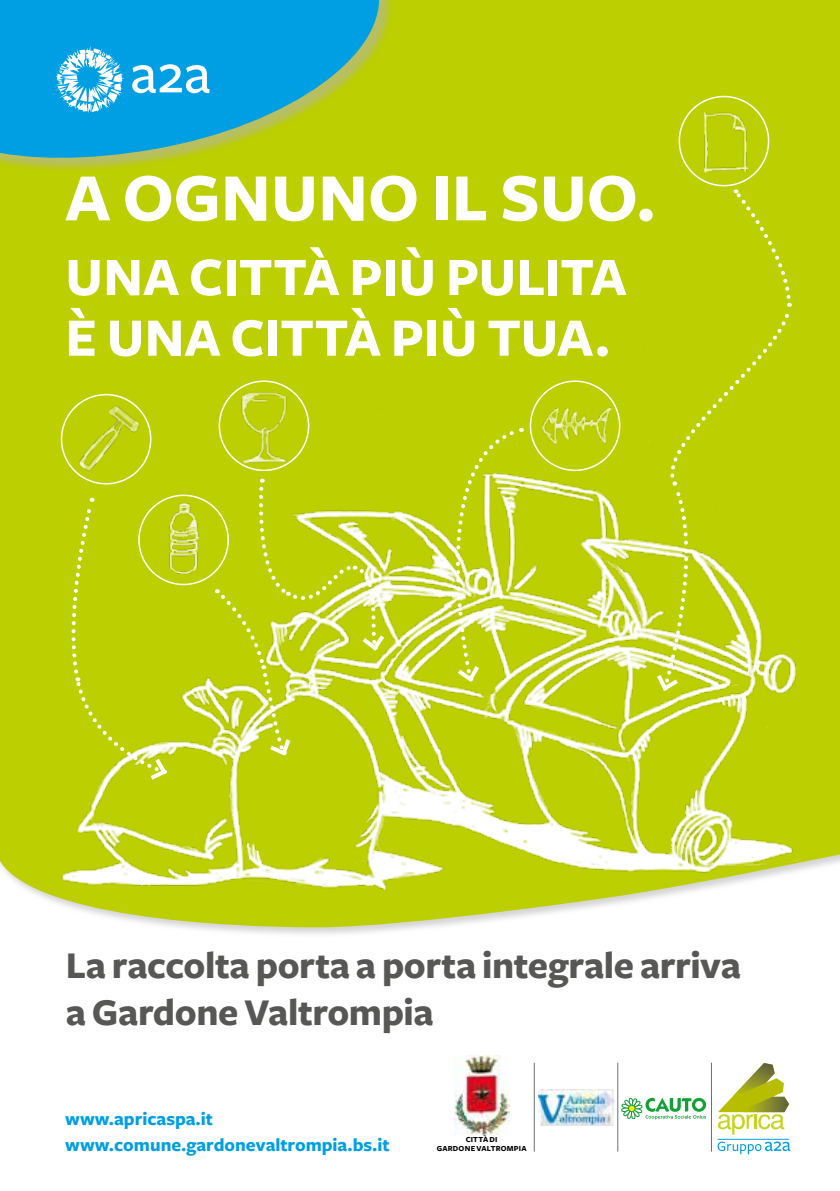
<style>
.page{position:relative;width:840px;height:1191px;background:#fff}
.page>*{position:absolute;margin:0;border:0;box-sizing:border-box;transform-origin:0 0}
.t1{font:700 70px "Freight Sans";color:#fff}
.t2{font:700 56px/60.6px "Freight Sans";letter-spacing:-.01em;color:#fff}
.t3{font:700 39.2px/47px "Freight Sans";letter-spacing:-.01em;color:#575756}
.t4{font:700 19px "Freight Sans";color:#009fe3}
.t5{font:700 8px/9px "Freight Sans";letter-spacing:.025em;color:#000;text-align:center}
</style>
<div class="page">
<div style="left:393px;top:0;width:446px;height:42px;background:#bccf00"></div>
<div style="left:0;top:44px;width:839px;height:147px;background:#bccf00"></div>
<img style="left:0;top:191px;width:839px;height:736px">
<svg style="left:432px;top:426px;width:90px;height:259px;background:#c9d83a"></svg>
<svg style="left:653px;top:189px;width:139px;height:505px;background:#c0d213"></svg>
<div style="left:66px;top:498px;width:103px;height:285px;background:#bccf00"></div>
<img style="left:239px;top:385px;width:49px;height:81px">
<img style="left:164px;top:501px;width:39px;height:77px">
<img style="left:538px;top:403px;width:75px;height:45px">
<div style="left:61px;top:394px;width:90px;height:90px;border:2px solid #fff;border-radius:50%"></div>
<div style="left:218px;top:380px;width:91px;height:91px;border:2px solid #fff;border-radius:50%"></div>
<div style="left:529px;top:380px;width:91px;height:91px;border:2px solid #fff;border-radius:50%"></div>
<div style="left:678px;top:96px;width:90px;height:90px;border:2px solid #fff;border-radius:50%"></div>
<div style="left:138px;top:494px;width:91px;height:91px;border:2px solid #fff;border-radius:50%"></div>
<svg style="left:217px;top:478px;width:171px;height:280px;background:#c6d52b"></svg>
<img style="left:65px;top:400px;width:80px;height:85px">
<img style="left:695px;top:107px;width:56px;height:70px">
<svg style="left:0;top:0;width:389px;height:173px;background:#3bada1"></svg>
<svg style="left:132px;top:64px;width:77px;height:29px"></svg>
<svg style="left:56px;top:46px;width:68px;height:67px"></svg>
<hr style="left:710px;top:1062px;width:1px;height:89px;background:#706f6f">
<hr style="left:617px;top:1062px;width:1px;height:89px;background:#706f6f">
<hr style="left:533px;top:1062px;width:1px;height:89px;background:#706f6f">
<img style="left:454px;top:1055px;width:55px;height:80px">
<svg style="left:717px;top:1141px;width:72px;height:13px"></svg>
<svg style="left:717px;top:1063px;width:71px;height:71px"></svg>
<hr style="left:717px;top:1139px;width:71px;height:1px;background:#009fe3">
<svg style="left:621px;top:1097px;width:84px;height:22px"></svg>
<img style="left:538px;top:1089px;width:76px;height:36px">
<h1 class="t1" style="left:65px;top:160px;width:591px">A OGNUNO IL SUO.</h1>
<h2 class="t2" style="left:65px;top:248px;width:562px">UNA CITTÀ PIÙ PULITA<br>È UNA CITTÀ PIÙ TUA.</h2>
<p class="t3" style="left:66px;top:943px;width:676px">La raccolta porta a porta integrale arriva a Gardone Valtrompia</p>
<p class="t4" style="left:65px;top:1108px;width:149px">www.apricaspa.it</p>
<p class="t4" style="left:65px;top:1134px;width:326px">www.comune.gardonevaltrompia.bs.it</p>
<p class="t5" style="left:436px;top:1135px;width:91px">CITTÀ DI<br>GARDONE VALTROMPIA</p>
</div>
